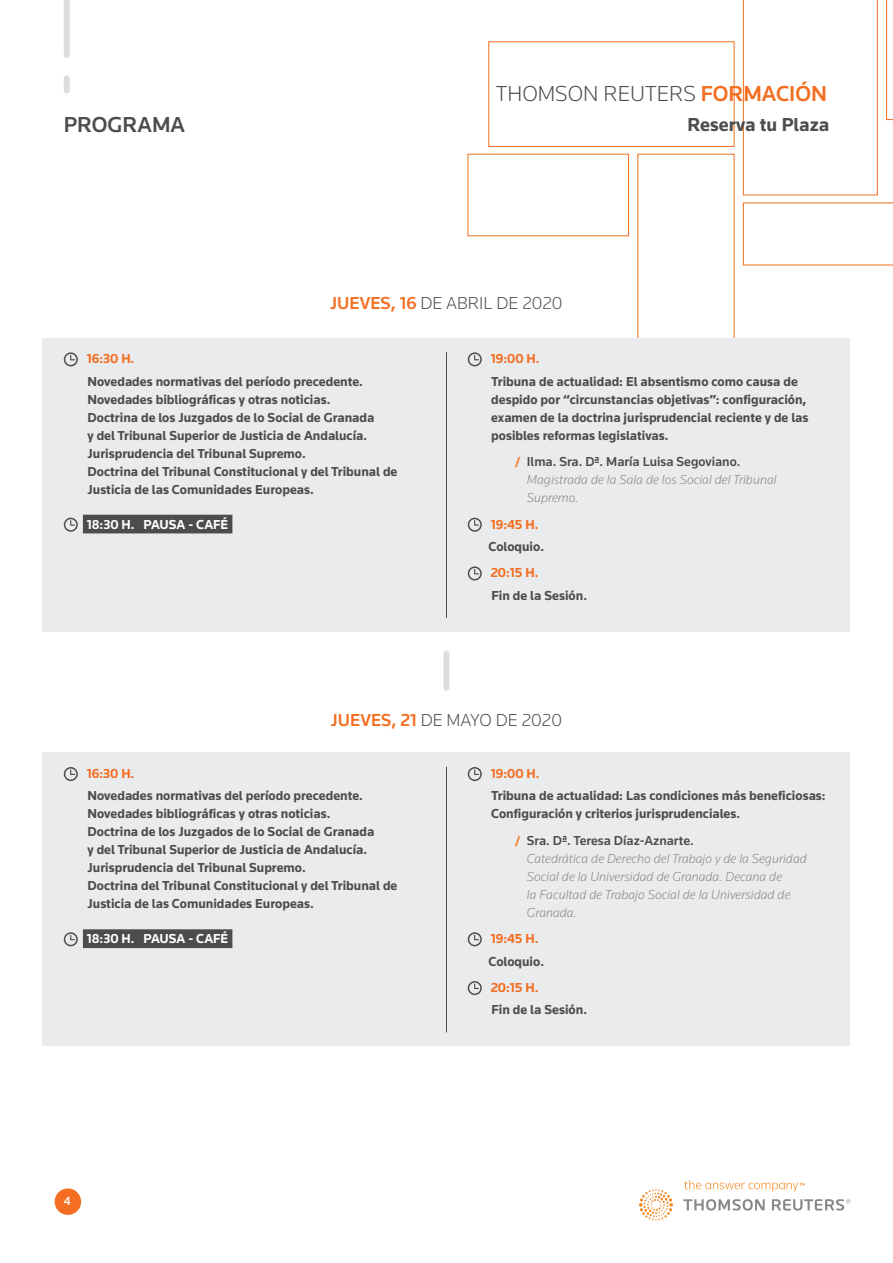
<style>
.page{position:relative;width:893px;height:1263px;background:#fff}
.page>*{position:absolute;margin:0;border:0;box-sizing:border-box;transform-origin:0 0}
.t1{font:300 22.5px "Knowledge";color:#4b4c4d}
.t2{font:500 22.5px "Knowledge";color:#4b4c4d}
.t3{font:700 19.5px "Knowledge";color:#4b4c4d}
.t4{font:300 18px "Knowledge";color:#4b4c4d}
.t5{font:700 13.5px/18px "Knowledge";color:#4b4c4d}
.t6{font:italic 300 13.5px/18px "Knowledge";color:#86888b}
.t7{font:700 13.5px "Knowledge";color:#f36e21}
.t8{font:700 13.5px "Knowledge";color:#fff}
.t9{font:500 12px "Knowledge";color:#fff}
.s1{font-weight:500;color:#f36e21}
.s2{font-weight:700;font-style:normal;color:#f4833b}
.s3{font-weight:500;font-style:normal;color:#4b4c4d}
</style>
<div class="page">
<div style="left:55px;top:1188px;width:26px;height:27px;background:#f36e21;border-radius:50%"></div>
<svg style="left:639px;top:1180px;width:211px;height:40px"></svg>
<div style="left:64px;top:78px;width:6px;height:13px;background:#dcdddf"></div>
<div style="left:64px;top:0;width:6px;height:55px;background:#dcdddf"></div>
<svg style="left:468px;top:0;width:425px;height:338px"></svg>
<div style="left:443px;top:653px;width:6px;height:35px;background:#dcdddf"></div>
<div style="left:43px;top:338px;width:807px;height:293px;background:#eaebec"></div>
<div style="left:83px;top:515px;width:149px;height:18px;background:#4b4c4d"></div>
<svg style="left:64px;top:352px;width:14px;height:14px"></svg>
<svg style="left:64px;top:518px;width:14px;height:14px"></svg>
<svg style="left:468px;top:352px;width:14px;height:14px"></svg>
<svg style="left:468px;top:518px;width:14px;height:14px"></svg>
<svg style="left:468px;top:566px;width:14px;height:14px"></svg>
<hr style="left:446px;top:352px;width:1px;height:265px;background:#4b4c4d">
<div style="left:43px;top:753px;width:807px;height:293px;background:#eaebec"></div>
<div style="left:83px;top:929px;width:149px;height:19px;background:#4b4c4d"></div>
<svg style="left:64px;top:767px;width:14px;height:14px"></svg>
<svg style="left:64px;top:932px;width:14px;height:14px"></svg>
<svg style="left:468px;top:767px;width:14px;height:14px"></svg>
<svg style="left:468px;top:932px;width:14px;height:14px"></svg>
<svg style="left:468px;top:981px;width:14px;height:14px"></svg>
<hr style="left:446px;top:767px;width:1px;height:265px;background:#4b4c4d">
<h1 class="t1" style="left:496px;top:80px;width:333px">THOMSON REUTERS <span class="s1">FORMACIÓN</span></h1>
<h1 class="t2" style="left:64px;top:110px;width:123px">PROGRAMA</h1>
<h2 class="t3" style="left:687px;top:112px;width:143px">Reserva tu Plaza</h2>
<h3 class="t4" style="left:330px;top:292px;width:234px"><span class="s1">JUEVES, 16</span> DE ABRIL DE 2020</h3>
<p class="t7" style="left:87px;top:351px;width:49px">16:30 H.</p>
<p class="t5" style="left:88px;top:372px;width:311px">Novedades normativas del período precedente.<br>Novedades bibliográficas y otras noticias.<br>Doctrina de los Juzgados de lo Social de Granada<br>y del Tribunal Superior de Justicia de Andalucía.<br>Jurisprudencia del Tribunal Supremo.<br>Doctrina del Tribunal Constitucional y del Tribunal de Justicia de las Comunidades Europeas.</p>
<p class="t8" style="left:87px;top:516px;width:143px">18:30 H. PAUSA - CAFÉ</p>
<p class="t7" style="left:491px;top:351px;width:50px">19:00 H.</p>
<p class="t5" style="left:491px;top:372px;width:319px">Tribuna de actualidad: El absentismo como causa de despido por “circunstancias objetivas”: configuración, examen de la doctrina jurisprudencial reciente y de las posibles reformas legislativas.</p>
<p class="t6" style="left:527px;top:452px;width:251px;text-indent:-12px"><span class="s2">/</span> <span class="s3">Ilma. Sra. Dª. María Luisa Segoviano.<br></span>Magistrada de la Sala de los Social del Tribunal<br>Supremo.</p>
<p class="t7" style="left:491px;top:516px;width:49px">19:45 H.</p>
<p class="t5" style="left:489px;top:537px;width:57px">Coloquio.</p>
<p class="t7" style="left:491px;top:565px;width:49px">20:15 H.</p>
<p class="t5" style="left:491px;top:586px;width:97px">Fin de la Sesión.</p>
<h3 class="t4" style="left:331px;top:709px;width:233px"><span class="s1">JUEVES, 21</span> DE MAYO DE 2020</h3>
<p class="t7" style="left:87px;top:765px;width:49px">16:30 H.</p>
<p class="t5" style="left:88px;top:786px;width:311px">Novedades normativas del período precedente.<br>Novedades bibliográficas y otras noticias.<br>Doctrina de los Juzgados de lo Social de Granada<br>y del Tribunal Superior de Justicia de Andalucía.<br>Jurisprudencia del Tribunal Supremo.<br>Doctrina del Tribunal Constitucional y del Tribunal de Justicia de las Comunidades Europeas.</p>
<p class="t8" style="left:87px;top:930px;width:143px">18:30 H. PAUSA - CAFÉ</p>
<p class="t9" style="left:64px;top:1193px;width:8px">4</p>
<p class="t7" style="left:491px;top:765px;width:50px">19:00 H.</p>
<p class="t5" style="left:491px;top:786px;width:336px">Tribuna de actualidad: Las condiciones más beneficiosas:<br>Configuración y criterios jurisprudenciales.</p>
<p class="t6" style="left:527px;top:831px;width:281px;text-indent:-12px"><span class="s2">/</span> <span class="s3">Sra. Dª. Teresa Díaz-Aznarte.<br></span>Catedrática de Derecho del Trabajo y de la Seguridad Social de la Universidad de Granada. Decana de<br>la Facultad de Trabajo Social de la Universidad de Granada.</p>
<p class="t7" style="left:491px;top:930px;width:49px">19:45 H.</p>
<p class="t5" style="left:489px;top:952px;width:57px">Coloquio.</p>
<p class="t7" style="left:491px;top:979px;width:49px">20:15 H.</p>
<p class="t5" style="left:491px;top:1001px;width:97px">Fin de la Sesión.</p>
</div>
